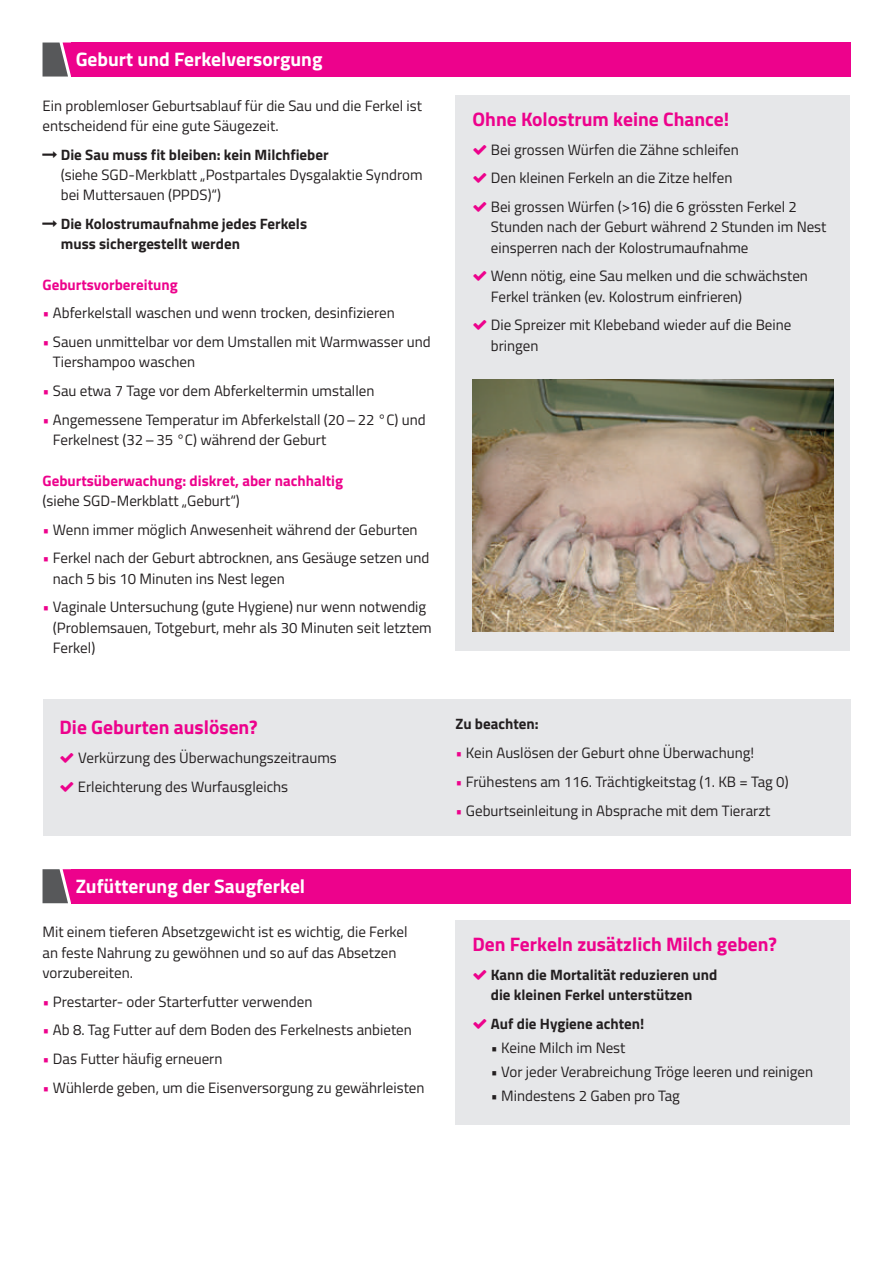
<style>
.page{position:relative;width:893px;height:1263px;background:#fff}
.page>*{position:absolute;margin:0;border:0;box-sizing:border-box;transform-origin:0 0}
.t1{font:700 19.5px "Titillium Web";color:#ed028c}
.t2{font:700 19.5px "Titillium Web";color:#fff}
.t3{font:15px/20.2px "Titillium Web";color:#231f20}
.t4{font:700 15px/20.2px "Titillium Web";color:#231f20}
.t5{font:700 15px "Titillium Web";color:#ed028c}
.s1{color:#ed028c}
</style>
<div class="page">
<div style="left:455px;top:95px;width:395px;height:556px;background:#e6e7e9"></div>
<div style="left:43px;top:699px;width:807px;height:137px;background:#e6e7e9"></div>
<img style="left:472px;top:379px;width:361px;height:253px">
<div style="left:455px;top:920px;width:395px;height:205px;background:#e6e7e9"></div>
<svg style="left:43px;top:869px;width:28px;height:34px"></svg>
<div style="left:71px;top:869px;width:779px;height:34px;background:#ed028c"></div>
<svg style="left:43px;top:43px;width:28px;height:34px"></svg>
<div style="left:71px;top:43px;width:779px;height:34px;background:#ed028c"></div>
<h1 class="t2" style="left:76px;top:52px;width:248px">Geburt und Ferkelversorgung</h1>
<p class="t3" style="left:43px;top:95px;width:381px">Ein problemloser Geburtsablauf für die Sau und die Ferkel ist entscheidend für eine gute Säugezeit.</p>
<p class="t4" style="left:61px;top:146px;width:269px">Die Sau muss fit bleiben: kein Milchfieber</p>
<p class="t3" style="left:61px;top:165px;width:363px">(siehe SGD-Merkblatt „Postpartales Dysgalaktie Syndrom bei Muttersauen (PPDS)“)</p>
<p class="t4" style="left:61px;top:215px;width:248px">Die Kolostrumaufnahme jedes Ferkels muss sichergestellt werden</p>
<p class="t5" style="left:43px;top:279px;width:137px">Geburtsvorbereitung</p>
<p class="t3" style="left:43px;top:303px;width:354px"><span class="s1">•</span> Abferkelstall waschen und wenn trocken, desinfizieren</p>
<p class="t3" style="left:53px;top:332px;width:379px;text-indent:-10px"><span class="s1">•</span> Sauen unmittelbar vor dem Umstallen mit Warmwasser und<br>Tiershampoo waschen</p>
<p class="t3" style="left:43px;top:381px;width:333px"><span class="s1">•</span> Sau etwa 7 Tage vor dem Abferkeltermin umstallen</p>
<p class="t3" style="left:53px;top:410px;width:374px;text-indent:-10px"><span class="s1">•</span> Angemessene Temperatur im Abferkelstall (20 – 22 °C) und<br>Ferkelnest (32 – 35 °C) während der Geburt</p>
<p class="t5" style="left:43px;top:475px;width:302px">Geburtsüberwachung: diskret, aber nachhaltig</p>
<p class="t3" style="left:43px;top:491px;width:199px">(siehe SGD-Merkblatt „Geburt“)</p>
<p class="t3" style="left:43px;top:519px;width:377px"><span class="s1">•</span> Wenn immer möglich Anwesenheit während der Geburten</p>
<p class="t3" style="left:53px;top:548px;width:378px;text-indent:-10px"><span class="s1">•</span> Ferkel nach der Geburt abtrocknen, ans Gesäuge setzen und nach 5 bis 10 Minuten ins Nest legen</p>
<p class="t3" style="left:53px;top:597px;width:380px;text-indent:-10px"><span class="s1">•</span> Vaginale Untersuchung (gute Hygiene) nur wenn notwendig (Problemsauen, Totgeburt, mehr als 30 Minuten seit letztem<br>Ferkel)</p>
<h1 class="t1" style="left:472px;top:112px;width:258px">Ohne Kolostrum keine Chance!</h1>
<p class="t3" style="left:491px;top:135px;width:308px;line-height:28.8px">Bei grossen Würfen die Zähne schleifen<br>Den kleinen Ferkeln an die Zitze helfen<br>Bei grossen Würfen (&gt;16) die 6 grössten Ferkel 2</p>
<p class="t3" style="left:491px;top:217px;width:337px">Stunden nach der Geburt während 2 Stunden im Nest einsperren nach der Kolostrumaufnahme</p>
<p class="t3" style="left:491px;top:266px;width:319px">Wenn nötig, eine Sau melken und die schwächsten<br>Ferkel tränken (ev. Kolostrum einfrieren)</p>
<p class="t3" style="left:491px;top:315px;width:302px">Die Spreizer mit Klebeband wieder auf die Beine bringen</p>
<h1 class="t1" style="left:60px;top:720px;width:200px">Die Geburten auslösen?</h1>
<p class="t3" style="left:78px;top:744px;width:261px;line-height:28.8px">Verkürzung des Überwachungszeitraums<br>Erleichterung des Wurfausgleichs</p>
<h1 class="t2" style="left:76px;top:879px;width:231px">Zufütterung der Saugferkel</h1>
<p class="t3" style="left:43px;top:922px;width:367px">Mit einem tieferen Absetzgewicht ist es wichtig, die Ferkel an feste Nahrung zu gewöhnen und so auf das Absetzen vorzubereiten.</p>
<p class="t3" style="left:43px;top:991px;width:271px"><span class="s1">•</span> Prestarter- oder Starterfutter verwenden</p>
<p class="t3" style="left:43px;top:1020px;width:371px"><span class="s1">•</span> Ab 8. Tag Futter auf dem Boden des Ferkelnests anbieten</p>
<p class="t3" style="left:43px;top:1049px;width:182px"><span class="s1">•</span> Das Futter häufig erneuern</p>
<p class="t3" style="left:43px;top:1078px;width:384px"><span class="s1">•</span> Wühlerde geben, um die Eisenversorgung zu gewährleisten</p>
<p class="t4" style="left:455px;top:715px;width:85px">Zu beachten:</p>
<p class="t3" style="left:455px;top:743px;width:300px"><span class="s1">•</span> Kein Auslösen der Geburt ohne Überwachung!</p>
<p class="t3" style="left:455px;top:772px;width:335px"><span class="s1">•</span> Frühestens am 116. Trächtigkeitstag (1. KB = Tag 0)</p>
<p class="t3" style="left:455px;top:800px;width:317px"><span class="s1">•</span> Geburtseinleitung in Absprache mit dem Tierarzt</p>
<h1 class="t1" style="left:472px;top:937px;width:306px">Den Ferkeln zusätzlich Milch geben?</h1>
<p class="t4" style="left:491px;top:966px;width:228px">Kann die Mortalität reduzieren und die kleinen Ferkel unterstützen</p>
<p class="t4" style="left:491px;top:1015px;width:155px">Auf die Hygiene achten!</p>
<p class="t3" style="left:491px;top:1037px;width:136px">• Keine Milch im Nest</p>
<p class="t3" style="left:491px;top:1061px;width:324px">• Vor jeder Verabreichung Tröge leeren und reinigen</p>
<p class="t3" style="left:491px;top:1085px;width:191px">• Mindestens 2 Gaben pro Tag</p>
</div>
